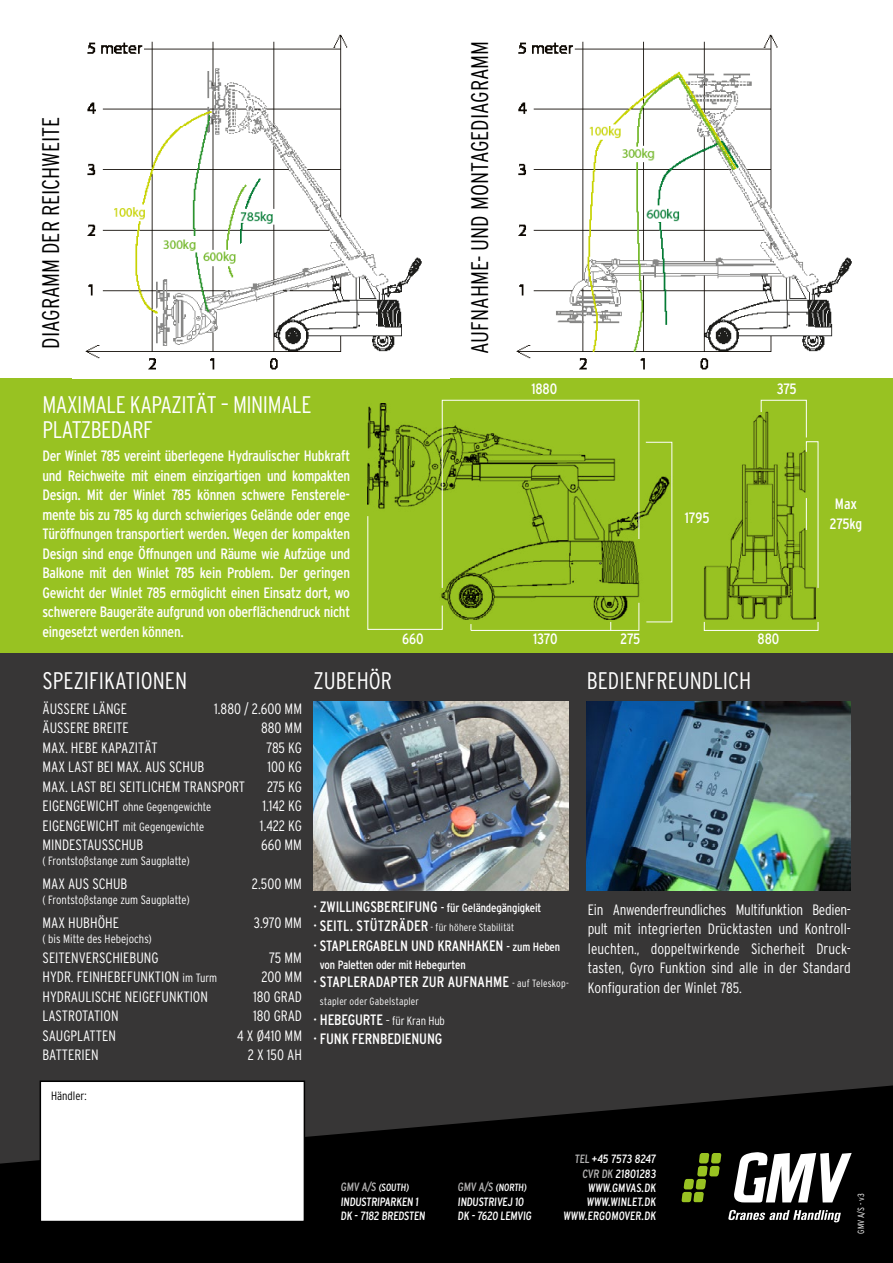
<style>
.page{position:relative;width:893px;height:1263px;background:#fff}
.page>*{position:absolute;margin:0;border:0;box-sizing:border-box;transform-origin:0 0}
.t1{font:300 condensed 24px "Interstate";color:#000}
.t2{font:300 condensed 24px "Interstate";color:#fff}
.t3{font:300 condensed 24px/25.5px "Interstate";letter-spacing:-.02em;color:#fff}
.t4{font:condensed 15px/19.5px "Interstate";letter-spacing:-.01em;color:#fff;text-align:center}
.t5{font:300 condensed 15px/19.5px "Interstate";color:#fff;text-align:justify}
.t6{font:condensed 12px/14.2px "Interstate";letter-spacing:-.01em;color:#fff}
.t7{font:300 condensed 12px "Interstate";color:#fff}
.t8{font:300 condensed 12px "Interstate";color:#000}
.t9{font:300 condensed 10.5px "Interstate";letter-spacing:.02em;color:#fff}
.t10{font:condensed 10.5px "Interstate";color:#fff}
.t11{font:300 condensed 9px "Interstate";color:#fff}
.s1{font-size:15px}
.s2{font-size:12px}
.s3{font-weight:400;font-size:15px}
.s4{font-weight:300;font-size:10.5px}
.s5{font-size:12px;color:#b3b2b2}
.s6{color:#b3b2b2}
</style>
<div class="page">
<div style="left:0;top:624px;width:893px;height:622px;background:#373636"></div>
<div style="left:0;top:378px;width:893px;height:275px;background:#98c222"></div>
<img style="left:587px;top:702px;width:264px;height:188px">
<img style="left:313px;top:702px;width:255px;height:188px">
<img style="left:704px;top:415px;width:111px;height:205px">
<svg style="left:367px;top:399px;width:306px;height:232px"></svg>
<div style="left:704px;top:621px;width:114px;height:10px;border:1px solid #fff"></div>
<svg style="left:760px;top:399px;width:59px;height:190px"></svg>
<img style="left:516px;top:34px;width:336px;height:336px">
<img style="left:85px;top:34px;width:337px;height:336px">
<svg style="left:0;top:1085px;width:893px;height:178px;fill:#000"></svg>
<svg style="left:681px;top:1153px;width:40px;height:49px;background:#39490c"></svg>
<svg style="left:733px;top:1152px;width:119px;height:50px;background:#8c8c8c"></svg>
<svg style="left:728px;top:1210px;width:113px;height:12px"></svg>
<div style="left:40px;top:1081px;width:264px;height:140px;background:#fff"></div>
<div style="left:40px;top:1080px;width:265px;height:142px;border:2px solid #000"></div>
<h1 class="t1" style="left:36px;top:349px;width:234px;rotate:-90deg">DIAGRAMM DER REICHWEITE</h1>
<h1 class="t1" style="left:465px;top:354px;width:315px;rotate:-90deg">AUFNAHME- UND MONTAGEDIAGRAMM</h1>
<h1 class="t3" style="left:43px;top:391px;width:270px">MAXIMALE KAPAZITÄT – MINIMALE<br>PLATZBEDARF</h1>
<p class="t4" style="left:43px;top:446px;width:309px;text-align:justify">Der Winlet 785 vereint überlegene Hydraulischer Hubkraft und Reichweite mit einem einzigartigen und kompakten Design. Mit der Winlet 785 können schwere Fensterele&shy;mente bis zu 785 kg durch schwieriges Gelände oder enge Türöffnungen transportiert werden. Wegen der kompakten Design sind enge Öffnungen und Räume wie Aufzüge und Balkone mit den Winlet 785 kein Problem. Der geringen Gewicht der Winlet 785 ermöglicht einen Einsatz dort, wo schwerere Baugeräte aufgrund von oberflächendruck nicht eingesetzt werden können.</p>
<h1 class="t2" style="left:43px;top:666px;width:146px">SPEZIFIKATIONEN</h1>
<h1 class="t2" style="left:313px;top:666px;width:80px">ZUBEHÖR</h1>
<p class="t4" style="left:531px;top:379px;width:27px">1880</p>
<p class="t4" style="left:777px;top:379px;width:21px">375</p>
<p class="t4" style="left:685px;top:508px;width:26px">1795</p>
<p class="t4" style="left:402px;top:629px;width:23px">660</p>
<p class="t4" style="left:533px;top:629px;width:26px">1370</p>
<p class="t4" style="left:620px;top:629px;width:21px">275</p>
<p class="t4" style="left:758px;top:629px;width:23px">880</p>
<h1 class="t2" style="left:587px;top:666px;width:166px">BEDIENFREUNDLICH</h1>
<p class="t4" style="left:830px;top:494px;width:34px">Max<br>275kg</p>
<p class="t5" style="left:43px;top:698px;width:86px">ÄUSSERE LÄNGE</p>
<p class="t5" style="left:214px;top:698px;width:89px">1.880 / 2.600 MM</p>
<p class="t5" style="left:43px;top:718px;width:88px">ÄUSSERE BREITE</p>
<p class="t5" style="left:261px;top:718px;width:43px">880 MM</p>
<p class="t5" style="left:43px;top:737px;width:117px">MAX. HEBE KAPAZITÄT</p>
<p class="t5" style="left:266px;top:737px;width:37px">785 KG</p>
<p class="t5" style="left:43px;top:757px;width:163px">MAX LAST BEI MAX. AUS SCHUB</p>
<p class="t5" style="left:267px;top:757px;width:36px">100 KG</p>
<p class="t5" style="left:43px;top:776px;width:204px">MAX. LAST BEI SEITLICHEM TRANSPORT</p>
<p class="t5" style="left:267px;top:776px;width:36px">275 KG</p>
<p class="t7" style="left:43px;top:800px;width:170px"><span class="s1">EIGENGEWICHT</span> ohne Gegengewichte</p>
<p class="t5" style="left:263px;top:796px;width:41px">1.142 KG</p>
<p class="t7" style="left:43px;top:819px;width:163px"><span class="s1">EIGENGEWICHT</span> mit Gegengewichte</p>
<p class="t5" style="left:260px;top:815px;width:44px">1.422 KG</p>
<p class="t5" style="left:43px;top:835px;width:102px">MINDESTAUSSCHUB</p>
<p class="t5" style="left:261px;top:835px;width:42px">660 MM</p>
<p class="t7" style="left:43px;top:854px;width:149px">( Frontstoßstange zum Saugplatte)</p>
<p class="t5" style="left:43px;top:874px;width:87px">MAX AUS SCHUB</p>
<p class="t5" style="left:252px;top:874px;width:52px">2.500 MM</p>
<p class="t7" style="left:43px;top:893px;width:149px">( Frontstoßstange zum Saugplatte)</p>
<p class="t5" style="left:43px;top:913px;width:78px">MAX HUBHÖHE</p>
<p class="t5" style="left:254px;top:913px;width:50px">3.970 MM</p>
<p class="t7" style="left:43px;top:932px;width:111px">( bis Mitte des Hebejochs)</p>
<p class="t5" style="left:43px;top:947px;width:118px">SEITENVERSCHIEBUNG</p>
<p class="t5" style="left:269px;top:947px;width:34px">75 MM</p>
<p class="t5" style="left:43px;top:967px;width:176px">HYDR. FEINHEBEFUNKTION <span class="s2">im Turm</span></p>
<p class="t5" style="left:261px;top:967px;width:42px">200 MM</p>
<p class="t5" style="left:43px;top:986px;width:167px">HYDRAULISCHE NEIGEFUNKTION</p>
<p class="t5" style="left:253px;top:986px;width:50px">180 GRAD</p>
<p class="t5" style="left:43px;top:1006px;width:78px">LASTROTATION</p>
<p class="t5" style="left:253px;top:1006px;width:50px">180 GRAD</p>
<p class="t5" style="left:43px;top:1025px;width:75px">SAUGPLATTEN</p>
<p class="t5" style="left:237px;top:1025px;width:66px">4 X Ø410 MM</p>
<p class="t5" style="left:43px;top:1045px;width:58px">BATTERIEN</p>
<p class="t5" style="left:248px;top:1045px;width:56px">2 X 150 AH</p>
<p class="t8" style="left:51px;top:1088px;width:37px">Händler:</p>
<p class="t6" style="left:313px;top:901px;width:230px"><span class="s1">· ZWILLINGSBEREIFUNG</span> - für Geländegängigkeit</p>
<p class="t9" style="left:313px;top:921px;width:202px"><span class="s3">· SEITL. STÜTZRÄDER</span> - für höhere Stabilität</p>
<p class="t4" style="left:313px;top:935px;width:248px">· STAPLERGABELN UND KRANHAKEN <span class="s2">- zum Heben</span></p>
<p class="t6" style="left:320px;top:957px;width:147px">von Paletten oder mit Hebegurten</p>
<p class="t4" style="left:313px;top:972px;width:257px">· STAPLERADAPTER ZUR AUFNAHME <span class="s4">- auf Teleskop-</span></p>
<p class="t9" style="left:320px;top:995px;width:101px">stapler oder Gabelstapler</p>
<p class="t7" style="left:313px;top:1013px;width:133px"><span class="s3">· HEBEGURTE</span> – für Kran Hub</p>
<p class="t4" style="left:313px;top:1029px;width:131px">· FUNK FERNBEDIENUNG</p>
<p class="t5" style="left:588px;top:900px;width:264px">Ein Anwenderfreundliches Multifunktion Bedien&shy;pult mit integrierten Drücktasten und Kontroll&shy;leuchten., doppeltwirkende Sicherheit Druck&shy;tasten, Gyro Funktion sind alle in der Standard Konfiguration der Winlet 785.</p>
<p class="t10" style="left:341px;top:1181px;width:71px"><span class="s5">GMV A/S</span> (SOUTH)</p>
<p class="t6" style="left:341px;top:1194px;width:87px">INDUSTRIPARKEN 1<br>DK - 7182 BREDSTEN</p>
<p class="t10" style="left:458px;top:1181px;width:72px"><span class="s5">GMV A/S</span> (NORTH)</p>
<p class="t6" style="left:458px;top:1194px;width:77px">INDUSTRIVEJ 10<br>DK - 7620 LEMVIG</p>
<p class="t6" style="left:563px;top:1152px;width:96px;text-align:right"><span class="s6">TEL</span> +45 7573 8247<br><span class="s6">CVR DK</span> 21801283<br>WWW.GMVAS.DK<br>WWW.WINLET.DK<br>WWW.ERGOMOVER.DK</p>
<p class="t11" style="left:855px;top:1234px;width:42px;rotate:-90deg">GMV A/S - v3</p>
</div>
